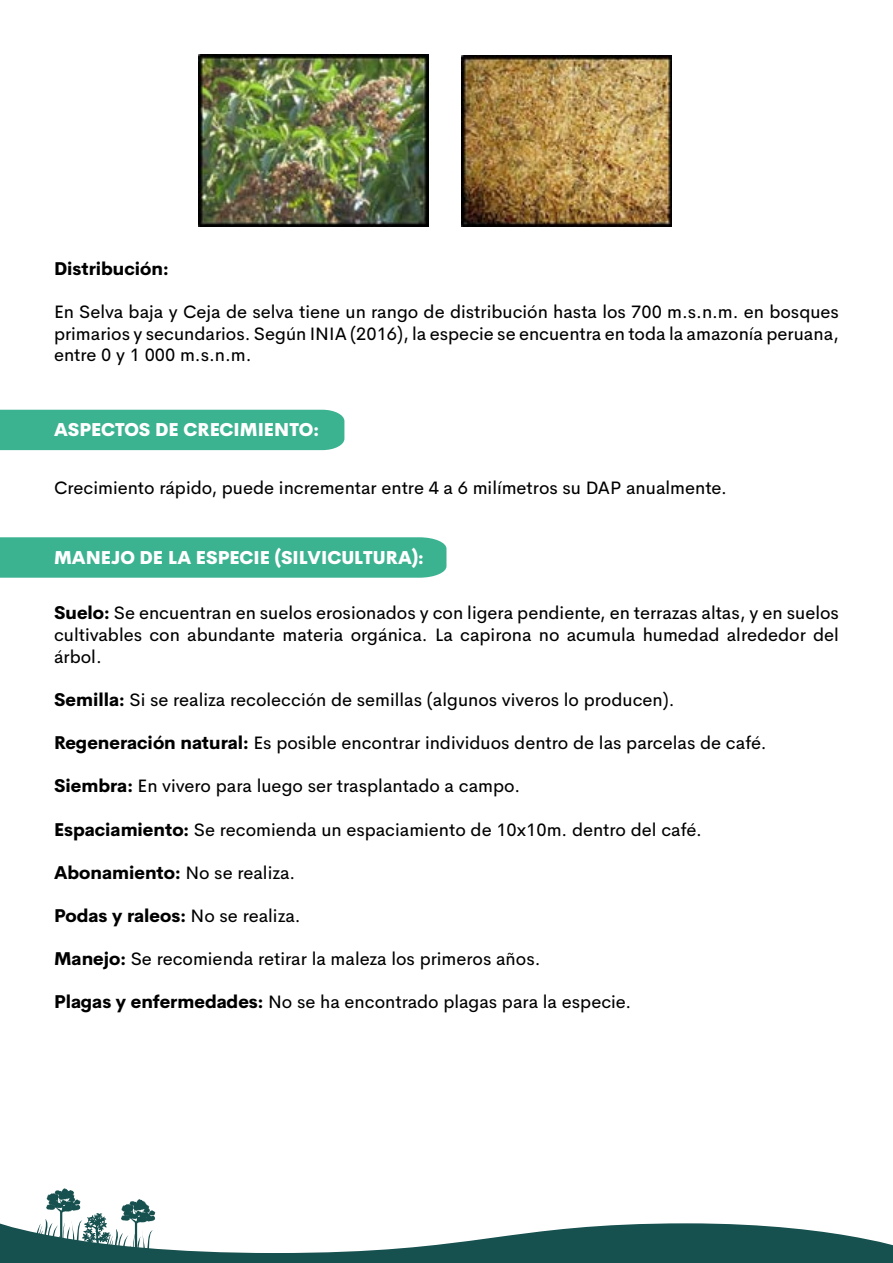
<style>
.page{position:relative;width:893px;height:1263px;background:#fff}
.page>*{position:absolute;margin:0;border:0;box-sizing:border-box;transform-origin:0 0}
.t1{font:18px/21.6px "Cerebri Sans";color:#000;text-align:justify}
.t2{font:800 18px "Cerebri Sans";color:#000}
.t3{font:800 18px "Cerebri Sans";color:#fff}
.s1{font-weight:800}
.s2{font-weight:400}
</style>
<div class="page">
<svg style="left:0;top:1188px;width:893px;height:75px"></svg>
<img style="left:198px;top:54px;width:231px;height:172px">
<img style="left:462px;top:55px;width:210px;height:171px">
<div style="left:0;top:410px;width:344px;height:40px;background:#3bb290"></div>
<div style="left:0;top:537px;width:446px;height:41px;background:#3bb290"></div>
<p class="t2" style="left:54px;top:254px;width:116px">Distribución:</p>
<p class="t1" style="left:54px;top:300px;width:786px">En Selva baja y Ceja de selva tiene un rango de distribución hasta los 700 m.s.n.m. en bosques primarios y secundarios. Según INIA (2016), la especie se encuentra en toda la amazonía peruana, entre 0 y 1 000 m.s.n.m.</p>
<p class="t3" style="left:54px;top:415px;width:266px">ASPECTOS DE CRECIMIENTO:</p>
<p class="t1" style="left:54px;top:475px;width:674px">Crecimiento rápido, puede incrementar entre 4 a 6 milímetros su DAP anualmente.</p>
<p class="t3" style="left:54px;top:542px;width:371px">MANEJO DE LA ESPECIE (SILVICULTURA):</p>
<p class="t1" style="left:54px;top:601px;width:786px"><span class="s1">Suelo:</span> Se encuentran en suelos erosionados y con ligera pendiente, en terrazas altas, y en suelos cultivables con abundante materia orgánica. La capirona no acumula humedad alrededor del árbol.</p>
<p class="t1" style="left:54px;top:687px;width:622px"><span class="s1">Semilla:</span> Si se realiza recolección de semillas (algunos viveros lo producen).</p>
<p class="t1" style="left:54px;top:730px;width:714px"><span class="s1">Regeneración natural:</span> Es posible encontrar individuos dentro de las parcelas de café.</p>
<p class="t1" style="left:54px;top:774px;width:468px"><span class="s1">Siembra:</span> En vivero para luego ser trasplantado a campo.</p>
<p class="t1" style="left:54px;top:817px;width:649px"><span class="s1">Espaciamiento:</span> Se recomienda un espaciamiento de 10x10m. dentro del café.</p>
<p class="t2" style="left:54px;top:857px;width:243px">Abonamiento: <span class="s2">No se realiza.</span></p>
<p class="t2" style="left:54px;top:901px;width:248px">Podas y raleos: <span class="s2">No se realiza.</span></p>
<p class="t1" style="left:54px;top:946px;width:488px"><span class="s1">Manejo:</span> Se recomienda retirar la maleza los primeros años.</p>
<p class="t1" style="left:54px;top:990px;width:579px"><span class="s1">Plagas y enfermedades:</span> No se ha encontrado plagas para la especie.</p>
</div>
